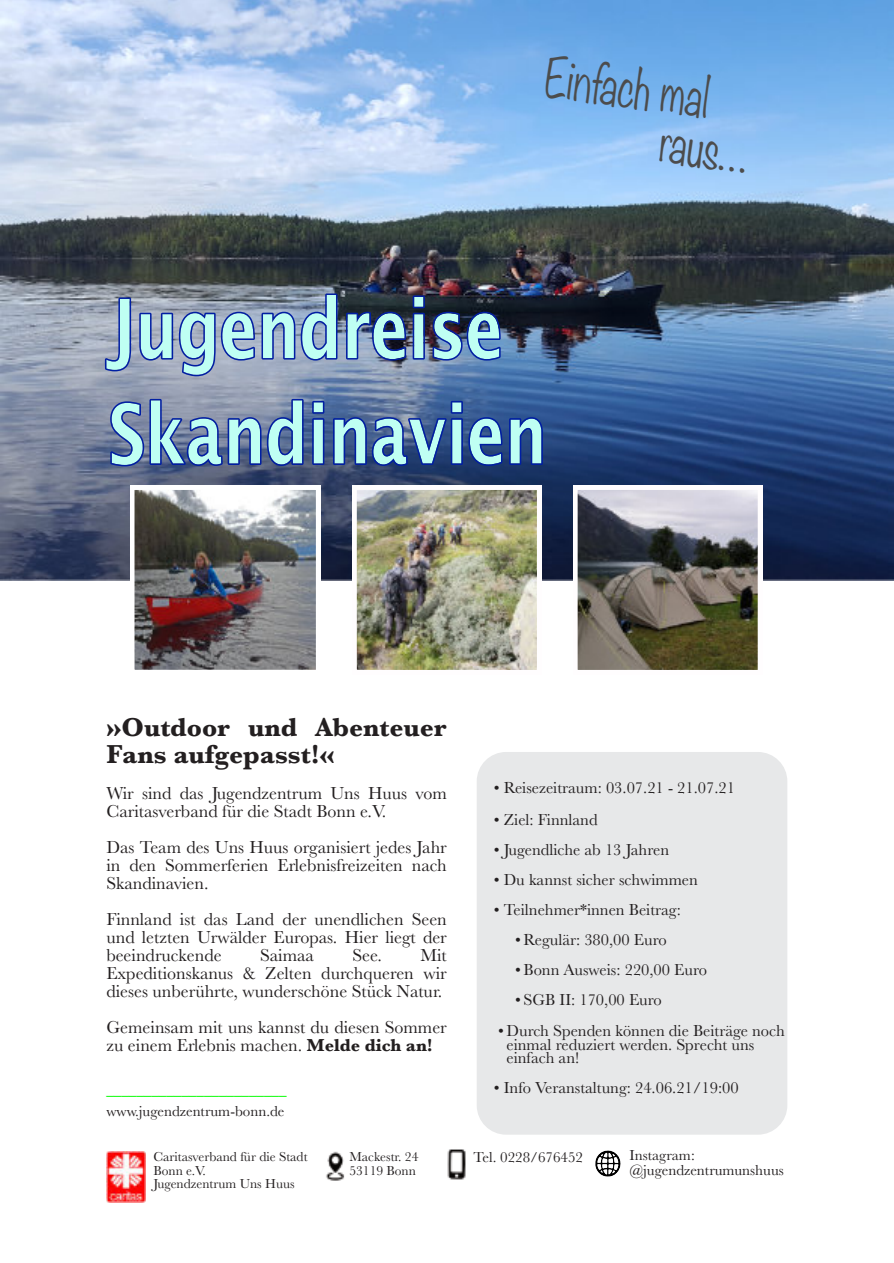
<style>
.page{position:relative;width:894px;height:1263px;background:#fff}
.page>*{position:absolute;margin:0;border:0;box-sizing:border-box;transform-origin:0 0}
.t1{font:700 81.75px/105.4px "Lucida Grande";color:#bffff3;scale:.78 1}
.t2{font:300 49.2px/50.4px "Noteworthy";color:#4c4c4c;scale:.78 1}
.t3{font:700 27px/27px "Baskerville";color:#231f20}
.t4{font:18px/18px "Baskerville";color:#231f20;text-align:justify}
.t5{font:16.5px/13.5px "Baskerville";color:#231f20}
.t6{font:15px/15px "Baskerville";color:#231f20}
.t7{font:700 15px "Baskerville";color:#08fc04}
.t8{font:13.5px/13.5px "Baskerville";color:#231f20}
.s1{font-weight:700}
</style>
<div class="page">
<img style="left:0;top:0;width:893px;height:580px">
<svg style="left:105px;top:297px;width:26px;height:74px;background:#8b97b6"></svg>
<svg style="left:139px;top:313px;width:34px;height:48px;background:#8995bb"></svg>
<svg style="left:179px;top:312px;width:36px;height:64px;background:#8d99bd"></svg>
<svg style="left:221px;top:312px;width:34px;height:49px;background:#8a98bf"></svg>
<svg style="left:261px;top:293px;width:76px;height:68px;background:#8193b8"></svg>
<svg style="left:346px;top:312px;width:60px;height:49px;background:#47547b"></svg>
<svg style="left:412px;top:295px;width:13px;height:65px"></svg>
<img style="left:432px;top:312px;width:68px;height:49px">
<svg style="left:110px;top:399px;width:151px;height:67px;background:#68769f"></svg>
<svg style="left:267px;top:399px;width:36px;height:67px;background:#556999"></svg>
<svg style="left:312px;top:401px;width:12px;height:64px"></svg>
<svg style="left:333px;top:401px;width:169px;height:65px;background:#37538d"></svg>
<svg style="left:509px;top:417px;width:33px;height:48px;background:#204187"></svg>
<img style="left:130px;top:485px;width:190px;height:185px">
<svg style="left:573px;top:485px;width:189px;height:185px;background:#79766f"></svg>
<img style="left:352px;top:485px;width:189px;height:185px">
<div style="left:476px;top:752px;width:311px;height:383px;background:#e7e8e9;border-radius:29px"></div>
<img style="left:447px;top:1149px;width:19px;height:31px">
<img style="left:106px;top:1152px;width:40px;height:50px">
<img style="left:326px;top:1151px;width:19px;height:30px">
<svg style="left:595px;top:1150px;width:26px;height:27px"></svg>
<h2 class="t2" style="left:668px;top:69px;width:115px;text-indent:-122px;rotate:7deg">Einfach mal raus…</h2>
<h1 class="t1" style="left:108px;top:282px;width:563px">Jugendreise<br>Skandinavien</h1>
<h3 class="t3" style="left:106px;top:714px;width:342px">»Outdoor und Abenteuer<br>Fans aufgepasst!«</h3>
<p class="t4" style="left:106px;top:784px;width:342px">Wir sind das Jugendzentrum Uns Huus vom<br>Caritasverband für die Stadt Bonn e.V.</p>
<p class="t4" style="left:106px;top:838px;width:342px">Das Team des Uns Huus organisiert jedes Jahr in den Sommerferien Erlebnisfreizeiten nach Skandinavien.</p>
<p class="t4" style="left:106px;top:910px;width:342px">Finnland ist das Land der unendlichen Seen und letzten Urwälder Europas. Hier liegt der beeindruckende</p>
<p class="t4" style="left:260px;top:946px;width:56px">Saimaa</p>
<p class="t4" style="left:352px;top:946px;width:31px">See.</p>
<p class="t4" style="left:106px;top:946px;width:342px;text-indent:314px">Mit Expeditionskanus &amp; Zelten durchqueren wir dieses unberührte, wunderschöne Stück Natur.</p>
<p class="t4" style="left:106px;top:1018px;width:342px">Gemeinsam mit uns kannst du diesen Sommer zu einem Erlebnis machen. <span class="s1">Melde dich an!</span></p>
<p class="t7" style="left:106px;top:1087px;width:182px">––––––––––––––––––––––––</p>
<p class="t6" style="left:106px;top:1103px;width:179px">www.jugendzentrum-bonn.de</p>
<p class="t5" style="left:493px;top:781px;width:243px">• Reisezeitraum: 03.07.21 - 21.07.21</p>
<p class="t5" style="left:493px;top:812px;width:105px">• Ziel: Finnland</p>
<p class="t5" style="left:493px;top:842px;width:177px">• Jugendliche ab 13 Jahren</p>
<p class="t5" style="left:493px;top:872px;width:206px">• Du kannst sicher schwimmen</p>
<p class="t5" style="left:493px;top:902px;width:188px">• Teilnehmer*innen Beitrag:</p>
<p class="t5" style="left:515px;top:932px;width:153px">• Regulär: 380,00 Euro</p>
<p class="t5" style="left:515px;top:962px;width:193px">• Bonn Ausweis: 220,00 Euro</p>
<p class="t5" style="left:515px;top:992px;width:148px">• SGB II: 170,00 Euro</p>
<p class="t5" style="left:506px;top:1024px;width:280px;text-indent:-9px">• Durch Spenden können die Beiträge noch einmal reduziert werden. Sprecht uns einfach an!</p>
<p class="t5" style="left:493px;top:1081px;width:246px">• Info Veranstaltung: 24.06.21/19:00</p>
<p class="t8" style="left:153px;top:1150px;width:156px">Caritasverband für die Stadt<br>Bonn e.V.<br>Jugendzentrum Uns Huus</p>
<p class="t8" style="left:349px;top:1150px;width:70px">Mackestr. 24<br>53119 Bonn</p>
<p class="t6" style="left:473px;top:1150px;width:111px">Tel. 0228/676452</p>
<p class="t6" style="left:629px;top:1147px;width:156px">Instagram: @jugendzentrumunshuus</p>
</div>
